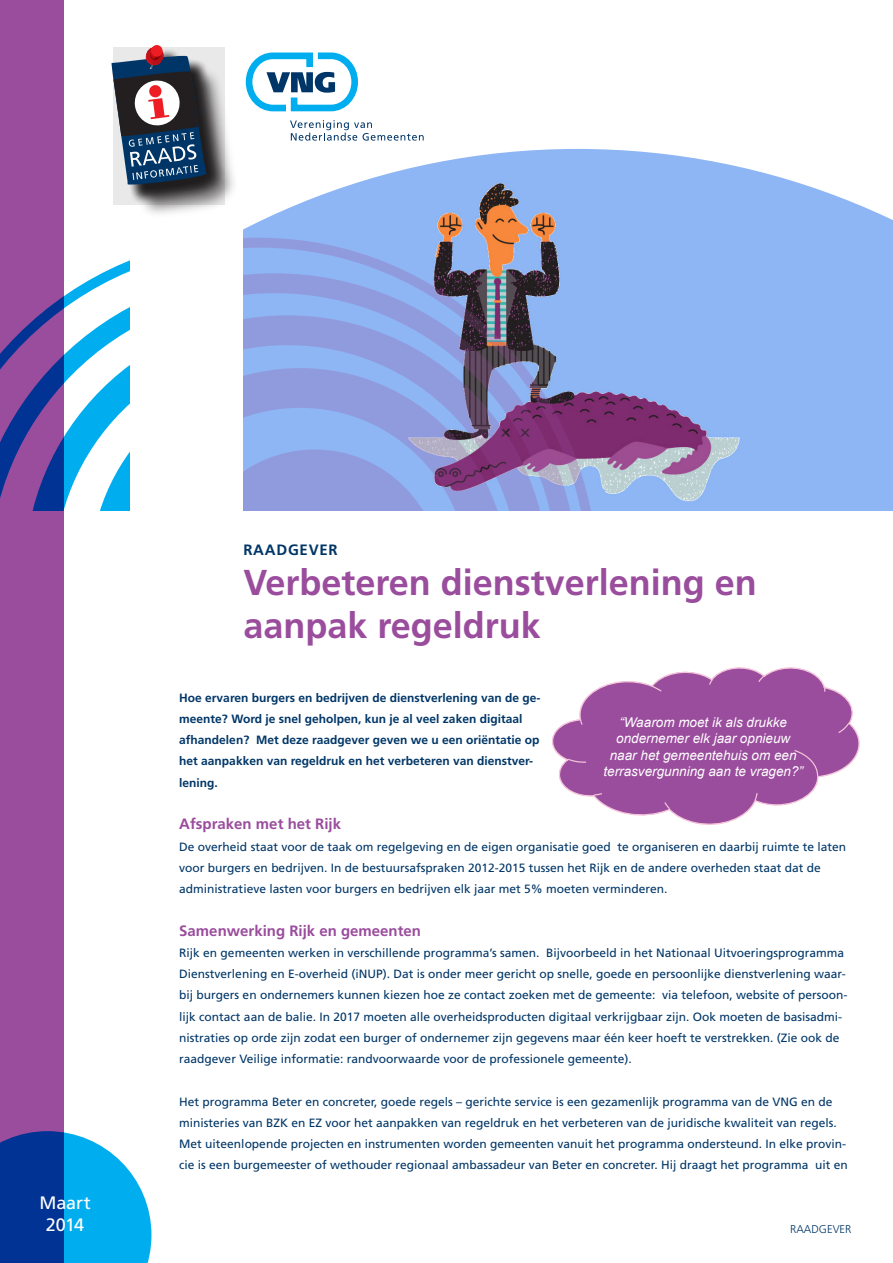
<style>
.page{position:relative;width:893px;height:1263px;background:#fff}
.page>*{position:absolute;margin:0;border:0;box-sizing:border-box;transform-origin:0 0}
._001_Hoofdstukkop{font:700 36px/42.5px "Frutiger LT Std";color:#9a4c9d}
.t1{font:18px/21.6px "Frutiger LT Std";letter-spacing:-.01em;color:#fff;text-align:center}
._003_Tussenkop_1___1{font:700 15px "Frutiger LT Std";color:#9a4c9d}
._001_Hoofdstukkop_su{font:700 15px "Frutiger LT Std";letter-spacing:.05em;color:#003667}
.wolk{font:italic 13.5px/16.5px "Arial";color:#fff;text-align:center}
._004_Broodtekst___8{font:12px/21.3px "Frutiger LT Std";color:#003667}
.intro{font:700 12px/21.3px "Frutiger LT Std";color:#003667}
.t2{font:300 11.25px "Frutiger LT Std";color:#003667}
</style>
<div class="page">
<div style="left:0;top:0;width:64px;height:1263px;background:#9a4c9d"></div>
<svg style="left:0;top:260px;width:130px;height:250px"></svg>
<svg style="left:0;top:1131px;width:151px;height:132px;background:#1f83c9"></svg>
<svg style="left:552px;top:667px;width:308px;height:158px"></svg>
<svg style="left:567px;top:674px;width:283px;height:136px;background:#a762a9"></svg>
<div style="left:114px;top:48px;width:126px;height:172px;background:#231f20;opacity:.75"></div>
<svg style="left:114px;top:48px;width:111px;height:157px;background:#9b999a"></svg>
<div style="left:146px;top:47px;width:17px;height:17px;background:#cc1a22;border-radius:50%"></div>
<div style="left:151px;top:45px;width:12px;height:12px;background:#ee1d23;border-radius:50%"></div>
<svg style="left:111px;top:49px;width:96px;height:138px;background:#616979"></svg>
<img style="left:597px;top:353px;width:296px;height:157px">
<svg style="left:243px;top:353px;width:354px;height:157px;background:#8a8fca"></svg>
<svg style="left:238px;top:123px;width:655px;height:230px;fill:#8eb6f4"></svg>
<svg style="left:243px;top:52px;width:181px;height:89px"></svg>
<h2 class="t1" style="left:40px;top:1192px;width:53px">Maart<br>2014</h2>
<p class="_001_Hoofdstukkop_su" style="left:243px;top:541px;width:96px">RAADGEVER</p>
<p class="_001_Hoofdstukkop" style="left:243px;top:562px;width:515px">Verbeteren dienstverlening en aanpak regeldruk</p>
<p class="intro" style="left:179px;top:687px;width:363px">Hoe ervaren burgers en bedrijven de dienstverlening van de ge&shy;meente? Word je snel geholpen, kun je al veel zaken digitaal afhandelen? Met deze raadgever geven we u een oriëntatie op het aanpakken van regeldruk en het verbeteren van dienstver&shy;lening.</p>
<p class="_003_Tussenkop_1___1" style="left:179px;top:815px;width:163px">Afspraken met het Rijk</p>
<p class="_004_Broodtekst___8" style="left:179px;top:836px;width:668px">De overheid staat voor de taak om regelgeving en de eigen organisatie goed te organiseren en daarbij ruimte te laten voor burgers en bedrijven. In de bestuursafspraken 2012-2015 tussen het Rijk en de andere overheden staat dat de administratieve lasten voor burgers en bedrijven elk jaar met 5% moeten verminderen.</p>
<p class="_003_Tussenkop_1___1" style="left:179px;top:921px;width:243px">Samenwerking Rijk en gemeenten</p>
<p class="_004_Broodtekst___8" style="left:179px;top:942px;width:670px">Rijk en gemeenten werken in verschillende programma’s samen. Bijvoorbeeld in het Nationaal Uitvoeringsprogramma Dienstverlening en E-overheid (iNUP). Dat is onder meer gericht op snelle, goede en persoonlijke dienstverlening waar&shy;bij burgers en ondernemers kunnen kiezen hoe ze contact zoeken met de gemeente: via telefoon, website of persoon&shy;lijk contact aan de balie. In 2017 moeten alle overheidsproducten digitaal verkrijgbaar zijn. Ook moeten de basisadmi&shy;nistraties op orde zijn zodat een burger of ondernemer zijn gegevens maar één keer hoeft te verstrekken. (Zie ook de raadgever Veilige informatie: randvoorwaarde voor de professionele gemeente).</p>
<p class="_004_Broodtekst___8" style="left:179px;top:1091px;width:670px">Het programma Beter en concreter, goede regels – gerichte service is een gezamenlijk programma van de VNG en de ministeries van BZK en EZ voor het aanpakken van regeldruk en het verbeteren van de juridische kwaliteit van regels.<br>Met uiteenlopende projecten en instrumenten worden gemeenten vanuit het programma ondersteund. In elke provin&shy;cie is een burgemeester of wethouder regionaal ambassadeur van Beter en concreter. Hij draagt het programma uit en</p>
<p class="wolk" style="left:603px;top:714px;width:201px">“Waarom moet ik als drukke ondernemer elk jaar opnieuw naar het gemeentehuis om een terrasvergunning aan te vragen?”</p>
<p class="t2" style="left:790px;top:1223px;width:63px">RAADGEVER</p>
</div>
